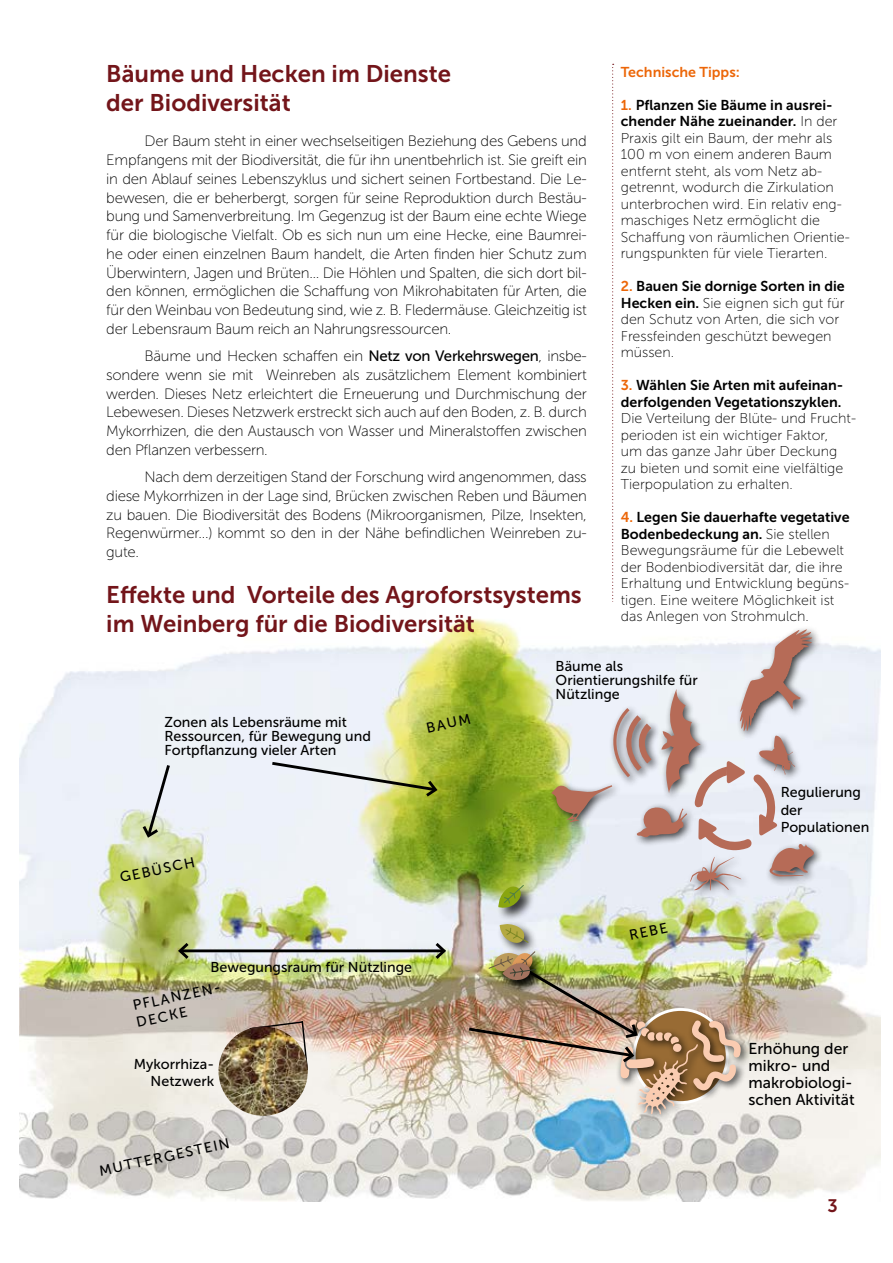
<style>
.page{position:relative;width:893px;height:1263px;background:#fff}
.page>*{position:absolute;margin:0;border:0;box-sizing:border-box;transform-origin:0 0}
.t1{font:24px/28.8px "Museo Sans 700";color:#73151a}
.t2{font:18px "Museo Sans 700";color:#73151a}
.t3{font:15.75px/17.1px "Museo Sans 500";color:#000}
.t4{font:15px/18.8px "Museo Sans 100";letter-spacing:-.02em;color:#000;text-align:justify}
.t5{font:14.25px/16.5px "Museo Sans 100";color:#000}
.t6{font:14.25px/14.2px "Museo Sans 500";color:#000}
.t7{font:14.25px/16.5px "Museo Sans 700";color:#000}
.t8{font:14.25px "Museo Sans 700";color:#ec6608}
.s1{font-family:"Museo Sans 500"}
.s2{color:#ec6608}
.s3{font-family:"Museo Sans 100"}
.s4{font-family:"Museo Sans 700"}
</style>
<div class="page">
<img style="left:19px;top:619px;width:861px;height:582px">
<svg style="left:140px;top:762px;width:32px;height:78px;background:#ced4ce"></svg>
<div style="left:765px;top:839px;width:59px;height:48px;background:#000;opacity:.75"></div>
<hr style="left:180px;top:949px;width:264px;height:3px;background:#000">
<svg style="left:176px;top:940px;width:16px;height:22px"></svg>
<svg style="left:432px;top:940px;width:16px;height:22px"></svg>
<svg style="left:248px;top:1019px;width:61px;height:53px"></svg>
<div style="left:735px;top:625px;width:87px;height:115px;background:#000;opacity:.75"></div>
<svg style="left:269px;top:760px;width:171px;height:39px;background:#d0d5b7"></svg>
<img style="left:218px;top:1026px;width:90px;height:90px;border-radius:45px">
<img style="left:466px;top:64px;width:348px;height:1135px">
<h1 class="t1" style="left:106px;top:59px;width:346px">Bäume und Hecken im Dienste der Biodiversität</h1>
<p class="t4" style="left:106px;top:132px;width:482px;text-indent:38px">Der Baum steht in einer wechselseitigen Beziehung des Gebens und Empfangens mit der Biodiversität, die für ihn unentbehrlich ist. Sie greift ein in den Ablauf seines Lebenszyklus und sichert seinen Fortbestand. Die Le&shy;bewesen, die er beherbergt, sorgen für seine Reproduktion durch Bestäu&shy;bung und Samenverbreitung. Im Gegenzug ist der Baum eine echte Wiege für die biologische Vielfalt. Ob es sich nun um eine Hecke, eine Baumrei&shy;he oder einen einzelnen Baum handelt, die Arten finden hier Schutz zum Überwintern, Jagen und Brüten… Die Höhlen und Spalten, die sich dort bil&shy;den können, ermöglichen die Schaffung von Mikrohabitaten für Arten, die für den Weinbau von Bedeutung sind, wie z. B. Fledermäuse. Gleichzeitig ist der Lebensraum Baum reich an Nahrungsressourcen.</p>
<p class="t4" style="left:106px;top:347px;width:482px;text-indent:38px">Bäume und Hecken schaffen ein <span class="s1">Netz von Verkehrswegen</span>, insbe&shy;sondere wenn sie mit Weinreben als zusätzlichem Element kombiniert werden. Dieses Netz erleichtert die Erneuerung und Durchmischung der Lebewesen. Dieses Netzwerk erstreckt sich auch auf den Boden, z. B. durch Mykorrhizen, die den Austausch von Wasser und Mineralstoffen zwischen den Pflanzen verbessern.</p>
<p class="t4" style="left:106px;top:468px;width:482px;text-indent:38px">Nach dem derzeitigen Stand der Forschung wird angenommen, dass diese Mykorrhizen in der Lage sind, Brücken zwischen Reben und Bäumen zu bauen. Die Biodiversität des Bodens (Mikroorganismen, Pilze, Insekten, Regenwürmer...) kommt so den in der Nähe befindlichen Weinreben zu&shy;gute.</p>
<p class="t8" style="left:621px;top:64px;width:121px">Technische Tipps:</p>
<p class="t7" style="left:621px;top:96px;width:218px"><span class="s2">1.</span> Pflanzen Sie Bäume in ausrei&shy;chender Nähe zueinander. <span class="s3">In der</span></p>
<p class="t5" style="left:621px;top:130px;width:230px">Praxis gilt ein Baum, der mehr als 100 m von einem anderen Baum entfernt steht, als vom Netz ab&shy;getrennt, wodurch die Zirkulation unterbrochen wird. Ein relativ eng&shy;maschiges Netz ermöglicht die Schaffung von räumlichen Orientie&shy;rungspunkten für viele Tierarten.</p>
<p class="t7" style="left:621px;top:278px;width:225px"><span class="s2">2.</span> Bauen Sie dornige Sorten in die</p>
<p class="t5" style="left:621px;top:295px;width:225px"><span class="s4">Hecken ein.</span> Sie eignen sich gut für den Schutz von Arten, die sich vor<br>Fressfeinden geschützt bewegen müssen.</p>
<p class="t7" style="left:621px;top:377px;width:224px"><span class="s2">3.</span> Wählen Sie Arten mit aufeinan&shy;derfolgenden Vegetationszyklen.</p>
<p class="t5" style="left:621px;top:410px;width:237px">Die Verteilung der Blüte- und Frucht&shy;perioden ist ein wichtiger Faktor,<br>um das ganze Jahr über Deckung zu bieten und somit eine vielfältige Tierpopulation zu erhalten.</p>
<p class="t7" style="left:621px;top:509px;width:230px"><span class="s2">4.</span> Legen Sie dauerhafte vegetative<br>Bodenbedeckung an. <span class="s3">Sie stellen</span></p>
<p class="t5" style="left:621px;top:542px;width:230px">Bewegungsräume für die Lebewelt der Bodenbiodiversität dar, die ihre Erhaltung und Entwicklung begüns&shy;tigen. Eine weitere Möglichkeit ist das Anlegen von Strohmulch.</p>
<h1 class="t1" style="left:106px;top:581px;width:477px">Effekte und Vorteile des Agroforstsystems im Weinberg für die Biodiversität</h1>
<p class="t6" style="left:556px;top:659px;width:144px">Bäume als<br>Orientierungshilfe für<br>Nützlinge</p>
<p class="t6" style="left:164px;top:715px;width:208px">Zonen als Lebensräume mit<br>Ressourcen, für Bewegung und<br>Fortpflanzung vieler Arten</p>
<p class="t6" style="left:425px;top:721px;width:46px;rotate:-12deg">BAUM</p>
<p class="t6" style="left:119px;top:870px;width:77px;rotate:-12deg">GEBÜSCH</p>
<p class="t6" style="left:210px;top:960px;width:203px">Bewegungsraum für Nützlinge</p>
<p class="t6" style="left:131px;top:997px;width:91px;line-height:17.1px;rotate:-12deg">PFLANZEN-<br>DECKE</p>
<p class="t6" style="left:134px;top:1055px;width:82px;line-height:17.1px;text-align:right">Mykorrhiza-<br>Netzwerk</p>
<p class="t6" style="left:98px;top:1164px;width:134px;rotate:-12deg">MUTTERGESTEIN</p>
<p class="t6" style="left:628px;top:928px;width:40px;rotate:-12deg">REBE</p>
<p class="t6" style="left:781px;top:784px;width:90px;line-height:17.1px">Regulierung der<br>Populationen</p>
<p class="t3" style="left:748px;top:1040px;width:108px">Erhöhung der mikro- und makrobiologi&shy;schen Aktivität</p>
<p class="t2" style="left:827px;top:1195px;width:12px">3</p>
</div>
